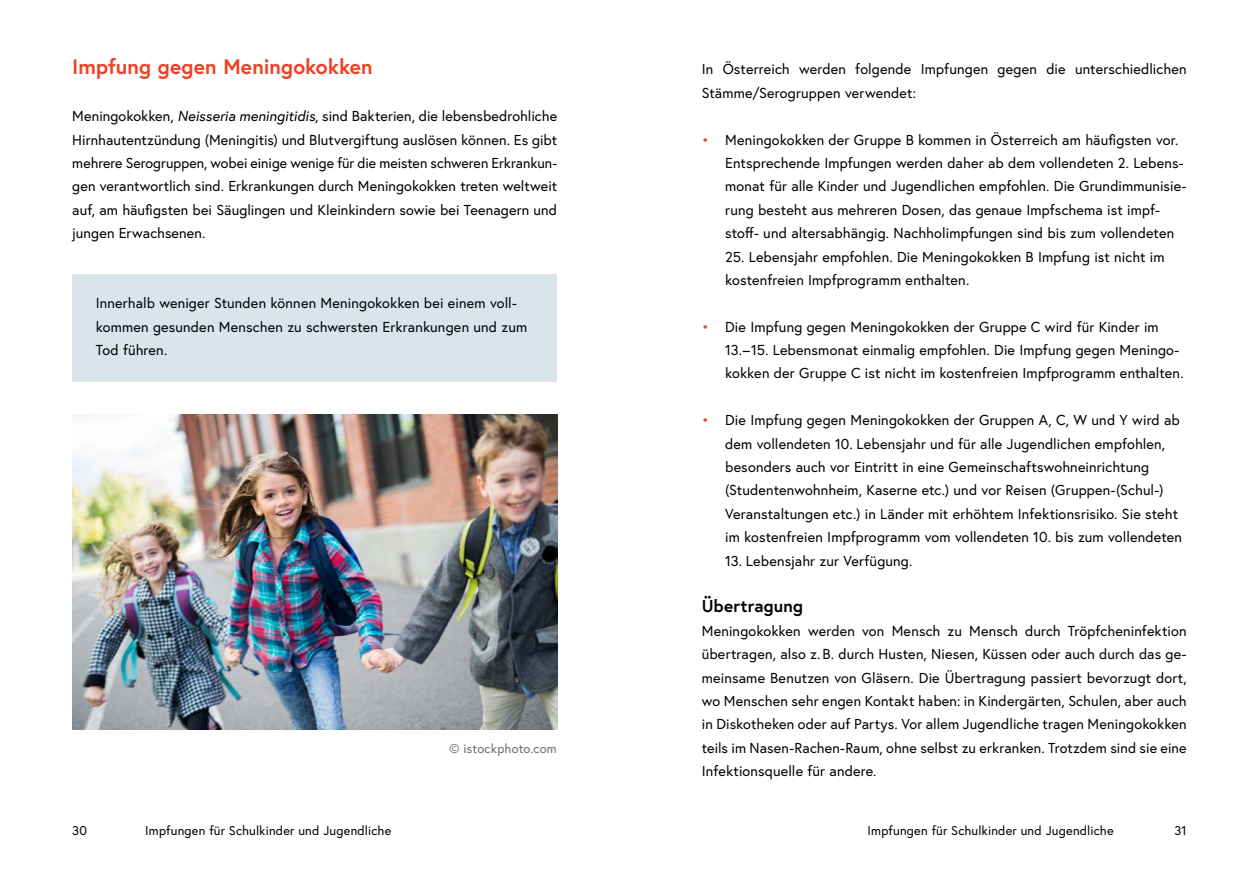
<style>
.page{position:relative;width:1259px;height:893px;background:#fff}
.page>*{position:absolute;margin:0;border:0;box-sizing:border-box;transform-origin:0 0}
.h2_ohne_Nummerierung{font:700 21px "Europa Austria";letter-spacing:.005em;color:#ef4123}
.h3_ohne_Nummerierung{font:700 17.25px "Europa Austria";letter-spacing:.01em;color:#000}
.Infobox_p_Infobox_ohne_h{font:14.4px/23.4px "Europa Austria";letter-spacing:.01em;color:#000}
.p_Abstand_danach{font:14.4px/23.4px "Europa Austria";letter-spacing:.01em;color:#000}
.t1{font:12.75px "Europa Austria";letter-spacing:.015em;color:#000}
.p_Bildbeschriftung_Atrifact{font:12.75px "Europa Austria";letter-spacing:.01em;color:#6d6e71}
.s1{font-style:italic}
.s2{color:#ef4123}
</style>
<div class="page">
<div style="left:72px;top:274px;width:485px;height:108px;background:#dae5eb"></div>
<img style="left:72px;top:415px;width:485px;height:314px">
<h2 class="h2_ohne_Nummerierung" style="left:72px;top:53px;width:302px">Impfung gegen Meningokokken</h2>
<p class="Infobox_p_Infobox_ohne_h" style="left:72px;top:104px;width:486px;text-align:justify">Meningokokken, <span class="s1">Neisseria meningitidis</span>, sind Bakterien, die lebensbedrohliche Hirnhautentzündung (Meningitis) und Blutvergiftung auslösen können. Es gibt mehrere Serogruppen, wobei einige wenige für die meisten schweren Erkrankun&shy;gen verantwortlich sind. Erkrankungen durch Meningokokken treten weltweit auf, am häufigsten bei Säuglingen und Kleinkindern sowie bei Teenagern und jungen Erwachsenen.</p>
<p class="Infobox_p_Infobox_ohne_h" style="left:96px;top:291px;width:433px">Innerhalb weniger Stunden können Meningokokken bei einem voll&shy;kommen gesunden Menschen zu schwersten Erkrankungen und zum<br>Tod führen.</p>
<p class="p_Bildbeschriftung_Atrifact" style="left:449px;top:740px;width:109px">© istockphoto.com</p>
<p class="p_Abstand_danach" style="left:702px;top:57px;width:486px">In Österreich werden folgende Impfungen gegen die unterschiedlichen<br>Stämme/Serogruppen verwendet:</p>
<p class="Infobox_p_Infobox_ohne_h" style="left:725px;top:128px;width:463px;text-indent:-23px"><span class="s2">•</span> Meningokokken der Gruppe B kommen in Österreich am häufigsten vor.<br>Entsprechende Impfungen werden daher ab dem vollendeten 2. Lebens&shy;monat für alle Kinder und Jugendlichen empfohlen. Die Grundimmunisie&shy;rung besteht aus mehreren Dosen, das genaue Impfschema ist impf&shy;stoff- und altersabhängig. Nachholimpfungen sind bis zum vollendeten</p>
<p class="Infobox_p_Infobox_ohne_h" style="left:725px;top:244px;width:441px">25. Lebensjahr empfohlen. Die Meningokokken B Impfung ist nicht im kostenfreien Impfprogramm enthalten.</p>
<p class="Infobox_p_Infobox_ohne_h" style="left:725px;top:315px;width:460px;text-indent:-23px"><span class="s2">•</span> Die Impfung gegen Meningokokken der Gruppe C wird für Kinder im<br>13.–15. Lebensmonat einmalig empfohlen. Die Impfung gegen Meningo&shy;kokken der Gruppe C ist nicht im kostenfreien Impfprogramm enthalten.</p>
<p class="Infobox_p_Infobox_ohne_h" style="left:725px;top:408px;width:458px;text-indent:-23px"><span class="s2">•</span> Die Impfung gegen Meningokokken der Gruppen A, C, W und Y wird ab dem vollendeten 10. Lebensjahr und für alle Jugendlichen empfohlen, besonders auch vor Eintritt in eine Gemeinschaftswohneinrichtung (Studentenwohnheim, Kaserne etc.) und vor Reisen (Gruppen-(Schul-)<br>Veranstaltungen etc.) in Länder mit erhöhtem Infektionsrisiko. Sie steht im kostenfreien Impfprogramm vom vollendeten 10. bis zum vollendeten</p>
<p class="Infobox_p_Infobox_ohne_h" style="left:725px;top:549px;width:189px">13. Lebensjahr zur Verfügung.</p>
<h3 class="h3_ohne_Nummerierung" style="left:702px;top:594px;width:103px">Übertragung</h3>
<p class="Infobox_p_Infobox_ohne_h" style="left:702px;top:619px;width:486px;text-align:justify">Meningokokken werden von Mensch zu Mensch durch Tröpfcheninfektion übertragen, also z. B. durch Husten, Niesen, Küssen oder auch durch das ge&shy;meinsame Benutzen von Gläsern. Die Übertragung passiert bevorzugt dort, wo Menschen sehr engen Kontakt haben: in Kindergärten, Schulen, aber auch in Diskotheken oder auf Partys. Vor allem Jugendliche tragen Meningokokken teils im Nasen-Rachen-Raum, ohne selbst zu erkranken. Trotzdem sind sie eine Infektionsquelle für andere.</p>
<p class="t1" style="left:72px;top:822px;width:16px">30</p>
<p class="t1" style="left:145px;top:822px;width:247px">Impfungen für Schulkinder und Jugendliche</p>
<p class="t1" style="left:867px;top:822px;width:247px">Impfungen für Schulkinder und Jugendliche</p>
<p class="t1" style="left:1174px;top:822px;width:14px">31</p>
</div>
